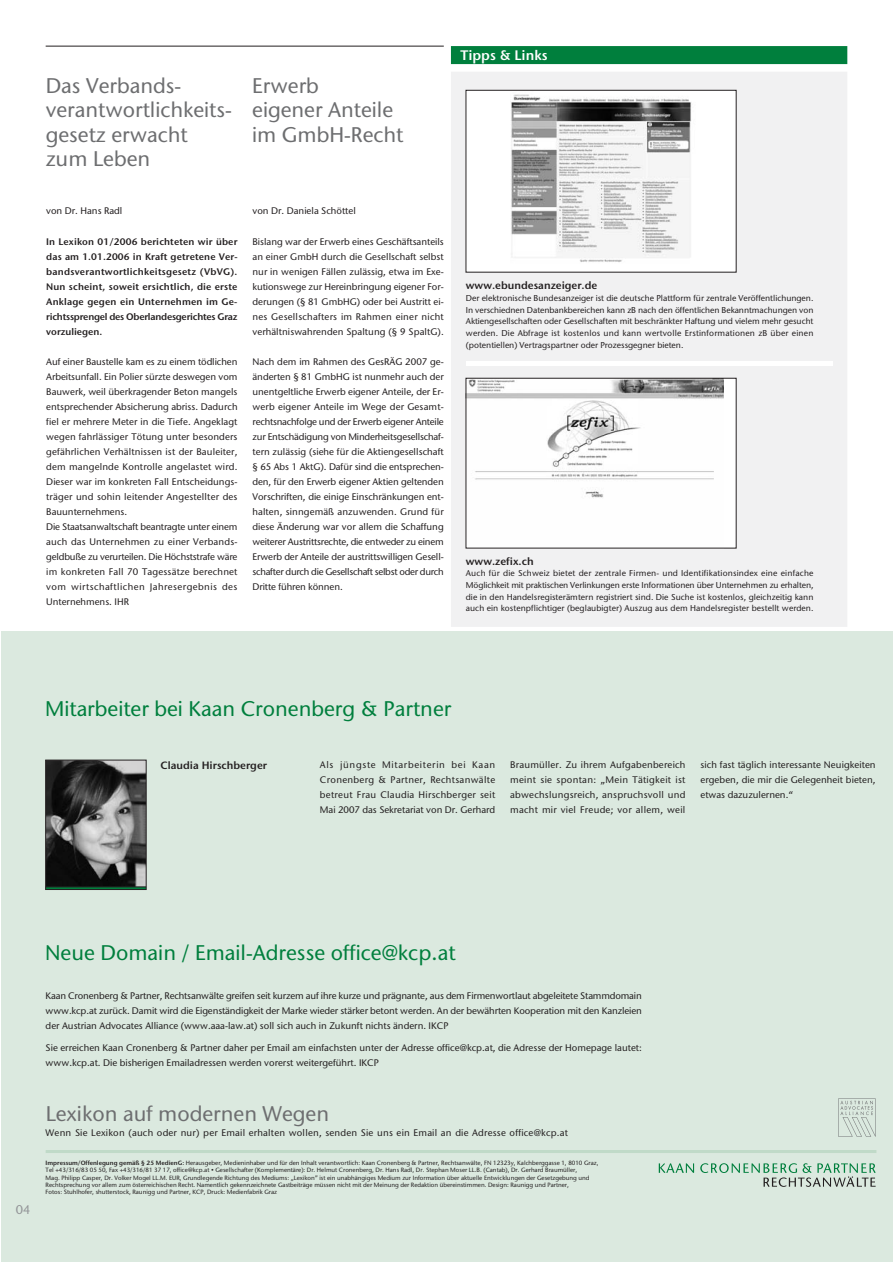
<style>
.page{position:relative;width:893px;height:1263px;background:#fff}
.page>*{position:absolute;margin:0;border:0;box-sizing:border-box;transform-origin:0 0}
.t1{font:500 21.15px/24.3px "ITC Stone Sans";color:#6d6e70}
.t2{font:500 21.15px "ITC Stone Sans";color:#007f3d}
.t3{font:13.8px "ITC Stone Sans Semi";color:#fff}
.t4{font:500 12.75px "ITC Stone Sans";color:#939598}
.t5{font:10.65px "ITC Stone Sans Semi";color:#231f20}
.t6{font:500 9.6px/15px "ITC Stone Sans";color:#231f20;text-align:justify}
.t7{font:9.6px/15px "ITC Stone Sans Semi";letter-spacing:-.025em;color:#231f20;text-align:justify}
.t8{font:500 9.6px "ITC Stone Sans";letter-spacing:.02em;color:#231f20}
.t9{font:500 8.4px/11.7px "ITC Stone Sans";color:#231f20;text-align:justify}
.t10{font:500 6.15px/7.2px "ITC Stone Sans";color:#231f20}
.s1{font-family:"ITC Stone Sans Semi";font-weight:400}
</style>
<div class="page">
<div style="left:1px;top:632px;width:891px;height:630px;background:#dbe9df"></div>
<div style="left:451px;top:72px;width:396px;height:555px;background:#f1f1f2"></div>
<div style="left:451px;top:46px;width:396px;height:18px;background:#007f3d"></div>
<svg style="left:838px;top:1098px;width:37px;height:39px"></svg>
<hr style="left:46px;top:46px;width:398px;height:1px;background:#231f20">
<hr style="left:46px;top:1150px;width:830px;height:3px;background:#c0dac8">
<img style="left:468px;top:92px;width:266px;height:178px">
<div style="left:466px;top:90px;width:270px;height:182px;border:1px solid #231f20"></div>
<div style="left:466px;top:378px;width:270px;height:170px;background:#fff"></div>
<img style="left:468px;top:380px;width:255px;height:118px">
<div style="left:466px;top:378px;width:270px;height:170px;border:1px solid #231f20"></div>
<div style="left:466px;top:361px;width:366px;height:5px;background:#fff"></div>
<svg style="left:659px;top:1163px;width:35px;height:10px"></svg>
<svg style="left:700px;top:1163px;width:176px;height:24px"></svg>
<img style="left:48px;top:762px;width:96px;height:125px">
<svg style="left:48px;top:887px;width:96px;height:1px"></svg>
<div style="left:46px;top:760px;width:100px;height:130px;border:1px solid #231f20"></div>
<h1 class="t1" style="left:46px;top:76px;width:188px">Das Verbands&shy;verantwortlichkeits&shy;gesetz erwacht zum Leben</h1>
<h1 class="t1" style="left:252px;top:76px;width:152px">Erwerb<br>eigener Anteile im GmbH-Recht</h1>
<p class="t6" style="left:46px;top:205px;width:78px">von Dr. Hans Radl</p>
<p class="t7" style="left:46px;top:235px;width:193px">In Lexikon 01/2006 berichteten wir über das am 1.01.2006 in Kraft getretene Ver&shy;bandsverantwortlichkeitsgesetz (VbVG).<br>Nun scheint, soweit ersichtlich, die erste Anklage gegen ein Unternehmen im Ge&shy;richtssprengel des Oberlandesgerichtes Graz vorzuliegen.</p>
<p class="t6" style="left:46px;top:355px;width:193px;text-align:left">Auf einer Baustelle kam es zu einem tödlichen Arbeitsunfall. Ein Polier sürzte deswegen vom Bauwerk, weil überkragender Beton mangels entsprechender Absicherung abriss. Dadurch fiel er mehrere Meter in die Tiefe. Angeklagt wegen fahrlässiger Tötung unter besonders gefährlichen Verhältnissen ist der Bauleiter, dem mangelnde Kontrolle angelastet wird.<br>Dieser war im konkreten Fall Entscheidungs&shy;träger und sohin leitender Angestellter des Bauunternehmens.<br>Die Staatsanwaltschaft beantragte unter einem auch das Unternehmen zu einer Verbands&shy;geldbuße zu verurteilen. Die Höchststrafe wäre im konkreten Fall 70 Tagessätze berechnet vom wirtschaftlichen Jahresergebnis des Unternehmens. IHR</p>
<p class="t6" style="left:252px;top:205px;width:105px">von Dr. Daniela Schöttel</p>
<p class="t6" style="left:252px;top:235px;width:193px">Bislang war der Erwerb eines Geschäftsanteils an einer GmbH durch die Gesellschaft selbst nur in wenigen Fällen zulässig, etwa im Exe&shy;kutionswege zur Hereinbringung eigener For&shy;derungen (§ 81 GmbHG) oder bei Austritt ei&shy;nes Gesellschafters im Rahmen einer nicht verhältniswahrenden Spaltung (§ 9 SpaltG).</p>
<p class="t6" style="left:252px;top:355px;width:193px">Nach dem im Rahmen des GesRÄG 2007 ge&shy;änderten § 81 GmbHG ist nunmehr auch der unentgeltliche Erwerb eigener Anteile, der Er&shy;werb eigener Anteile im Wege der Gesamt&shy;rechtsnachfolge und der Erwerb eigener Anteile zur Entschädigung von Minderheitsgesellschaf&shy;tern zulässig (siehe für die Aktiengesellschaft § 65 Abs 1 AktG). Dafür sind die entsprechen&shy;den, für den Erwerb eigener Aktien geltenden Vorschriften, die einige Einschränkungen ent&shy;halten, sinngemäß anzuwenden. Grund für diese Änderung war vor allem die Schaffung weiterer Austrittsrechte, die entweder zu einem Erwerb der Anteile der austrittswilligen Gesell&shy;schafter durch die Gesellschaft selbst oder durch Dritte führen können.</p>
<h2 class="t3" style="left:460px;top:50px;width:89px">Tipps &amp; Links</h2>
<p class="t5" style="left:466px;top:282px;width:133px">www.ebundesanzeiger.de</p>
<p class="t9" style="left:466px;top:293px;width:349px">Der elektronische Bundesanzeiger ist die deutsche Plattform für zentrale Veröffentlichungen.<br>In verschiednen Datenbankbereichen kann zB nach den öffentlichen Bekanntmachungen von Aktiengesellschaften oder Gesellschaften mit beschränkter Haftung und vielem mehr gesucht werden. Die Abfrage ist kostenlos und kann wertvolle Erstinformationen zB über einen (potentiellen) Vertragspartner oder Prozessgegner bieten.</p>
<p class="t5" style="left:466px;top:557px;width:69px">www.zefix.ch</p>
<p class="t9" style="left:466px;top:569px;width:349px">Auch für die Schweiz bietet der zentrale Firmen- und Identifikationsindex eine einfache Möglichkeit mit praktischen Verlinkungen erste Informationen über Unternehmen zu erhalten, die in den Handelsregisterämtern registriert sind. Die Suche ist kostenlos, gleichzeitig kann auch ein kostenpflichtiger (beglaubigter) Auszug aus dem Handelsregister bestellt werden.</p>
<h1 class="t2" style="left:45px;top:701px;width:408px">Mitarbeiter bei Kaan Cronenberg &amp; Partner</h1>
<p class="t5" style="left:161px;top:761px;width:108px">Claudia Hirschberger</p>
<p class="t6" style="left:320px;top:758px;width:177px">Als jüngste Mitarbeiterin bei Kaan Cronenberg &amp; Partner, Rechtsanwälte betreut Frau Claudia Hirschberger seit Mai 2007 das Sekretariat von Dr. Gerhard</p>
<p class="t6" style="left:510px;top:758px;width:177px">Braumüller. Zu ihrem Aufgabenbereich meint sie spontan: „Mein Tätigkeit ist abwechslungsreich, anspruchsvoll und macht mir viel Freude; vor allem, weil</p>
<p class="t6" style="left:700px;top:758px;width:177px">sich fast täglich interessante Neuigkeiten ergeben, die mir die Gelegenheit bieten, etwas dazuzulernen.“</p>
<h3 class="t4" style="left:16px;top:1204px;width:16px">04</h3>
<h1 class="t2" style="left:45px;top:944px;width:412px">Neue Domain / Email-Adresse office@kcp.at</h1>
<p class="t6" style="left:46px;top:989px;width:598px">Kaan Cronenberg &amp; Partner, Rechtsanwälte greifen seit kurzem auf ihre kurze und prägnante, aus dem Firmenwortlaut abgeleitete Stammdomain www.kcp.at zurück. Damit wird die Eigenständigkeit der Marke wieder stärker betont werden. An der bewährten Kooperation mit den Kanzleien der Austrian Advocates Alliance (www.aaa-law.at) soll sich auch in Zukunft nichts ändern. IKCP</p>
<p class="t6" style="left:46px;top:1042px;width:598px">Sie erreichen Kaan Cronenberg &amp; Partner daher per Email am einfachsten unter der Adresse office@kcp.at, die Adresse der Homepage lautet: www.kcp.at. Die bisherigen Emailadressen werden vorerst weitergeführt. IKCP</p>
<h1 class="t1" style="left:46px;top:1104px;width:285px">Lexikon auf modernen Wegen</h1>
<p class="t8" style="left:46px;top:1129px;width:524px">Wenn Sie Lexikon (auch oder nur) per Email erhalten wollen, senden Sie uns ein Email an die Adresse office@kcp.at</p>
<p class="t10" style="left:46px;top:1160px;width:554px"><span class="s1">Impressum/Offenlegung gemäß § 25 MedienG:</span> Herausgeber, Medieninhaber und für den Inhalt verantwortlich: Kaan Cronenberg &amp; Partner, Rechtsanwälte, FN 12323y, Kalchberggasse 1, 8010 Graz, Tel +43/316/83 05 50, Fax +43/316/81 37 17, office@kcp.at • Gesellschafter (Komplementäre): Dr. Helmut Cronenberg, Dr. Hans Radl, Dr. Stephan Moser LL.B. (Cantab), Dr. Gerhard Braumüller,<br>Mag. Philipp Casper, Dr. Volker Mogel LL.M. EUR, Grundlegende Richtung des Mediums: „Lexikon” ist ein unabhängiges Medium zur Information über aktuelle Entwicklungen der Gesetzgebung und Rechtsprechung vor allem zum österreichischen Recht. Namentlich gekennzeichnete Gastbeiträge müssen nicht mit der Meinung der Redaktion übereinstimmen. Design: Raunigg und Partner,<br>Fotos: Stuhlhofer, shutterstock, Raunigg und Partner, KCP, Druck: Medienfabrik Graz</p>
</div>
